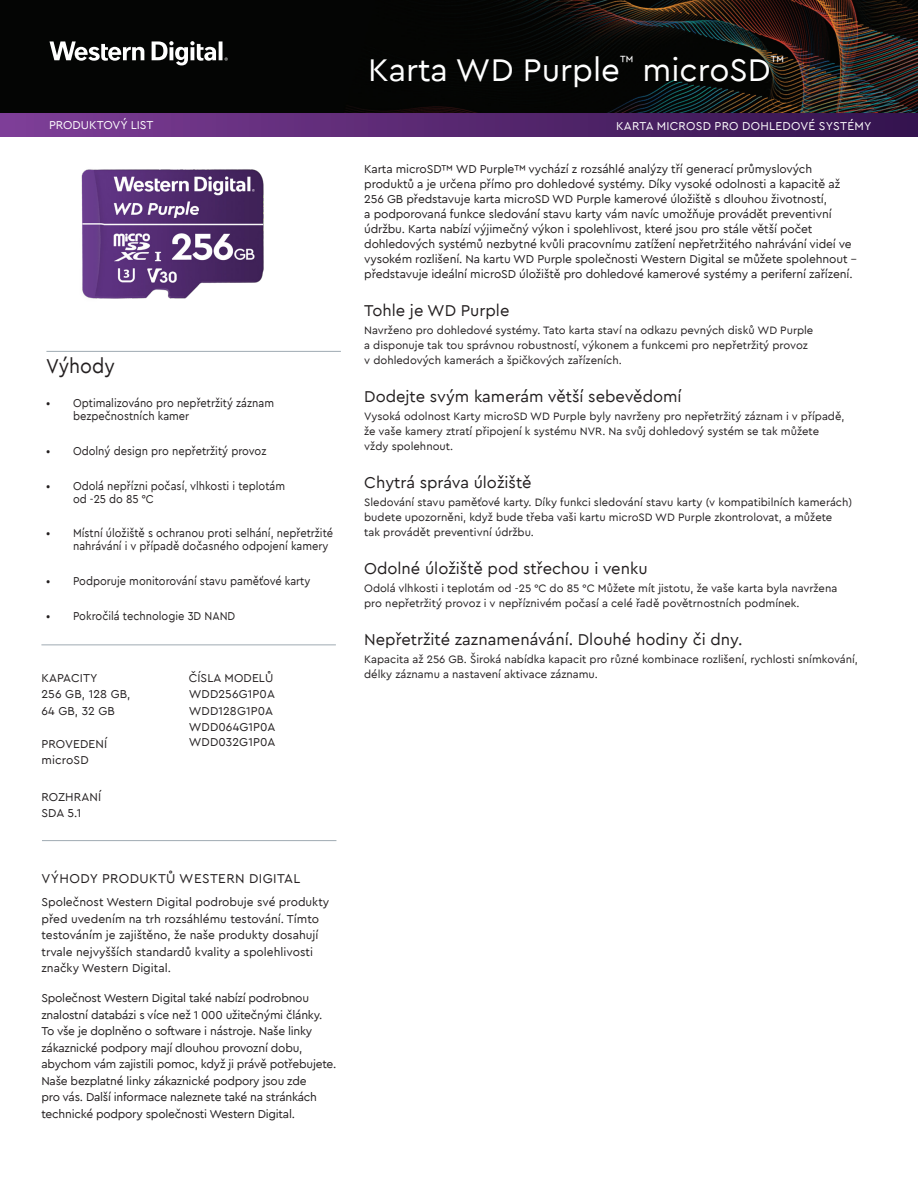
<style>
.page{position:relative;width:918px;height:1188px;background:#fff}
.page>*{position:absolute;margin:0;border:0;box-sizing:border-box;transform-origin:0 0}
.t1{font:33px "Cera PRO";color:#fff}
.t2{font:21px "Cera PRO";color:#231f20;scale:.93 1}
.t3{font:16.5px "Cera PRO";color:#231f20}
.t4{font:13.95px "Cera PRO";color:#fff}
.t5{font:13.5px "Cera PRO";letter-spacing:.03em;color:#231f20}
.t6{font:12px/16.5px "Cera PRO";letter-spacing:-.01em;color:#231f20}
.t7{font:12px/12.9px "Cera PRO";letter-spacing:-.01em;color:#231f20;scale:.93 1}
.t8{font:12px/16.5px "Cera PRO";letter-spacing:.01em;color:#231f20}
.t9{font:12px "Cera PRO";letter-spacing:.015em;color:#fff}
.t10{font:11.25px/15px "Cera PRO";color:#231f20}
</style>
<div class="page">
<hr style="left:46px;top:351px;width:295px;height:1px;background:#9faab2">
<img style="left:0;top:0;width:918px;height:114px">
<div style="left:0;top:114px;width:918px;height:23px;background:linear-gradient(to right,#7e3e96,#33134d)"></div>
<svg style="left:49px;top:41px;width:95px;height:20px"></svg>
<svg style="left:152px;top:41px;width:76px;height:24px"></svg>
<hr style="left:41px;top:644px;width:295px;height:1px;background:#9faab2">
<img style="left:81px;top:169px;width:183px;height:130px">
<hr style="left:42px;top:840px;width:294px;height:1px;background:#9faab2">
<h1 class="t1" style="left:368px;top:48px;width:253px">Karta WD Purple</h1>
<p class="t4" style="left:620px;top:51px;width:15px">™</p>
<h1 class="t1" style="left:643px;top:48px;width:130px">microSD</h1>
<p class="t4" style="left:771px;top:51px;width:15px">™</p>
<p class="t9" style="left:49px;top:117px;width:106px">PRODUKTOVÝ LIST</p>
<p class="t9" style="left:616px;top:118px;width:257px">KARTA MICROSD PRO DOHLEDOVÉ SYSTÉMY</p>
<h2 class="t2" style="left:46px;top:352px;width:76px">Výhody</h2>
<p class="t7" style="left:73px;top:396px;width:218px;text-indent:-27px">• Optimalizováno pro nepřetržitý záznam bezpečnostních kamer</p>
<p class="t7" style="left:46px;top:444px;width:238px">• Odolný design pro nepřetržitý provoz</p>
<p class="t7" style="left:73px;top:479px;width:230px;text-indent:-27px">• Odolá nepřízni počasí, vlhkosti i teplotám od -25 do 85 °C</p>
<p class="t7" style="left:73px;top:526px;width:281px;text-indent:-27px">• Místní úložiště s ochranou proti selhání, nepřetržité nahrávání i v případě dočasného odpojení kamery</p>
<p class="t7" style="left:46px;top:574px;width:286px">• Podporuje monitorování stavu paměťové karty</p>
<p class="t7" style="left:46px;top:609px;width:205px">• Pokročilá technologie 3D NAND</p>
<p class="t8" style="left:41px;top:669px;width:91px">KAPACITY<br>256 GB, 128 GB,<br>64 GB, 32 GB</p>
<p class="t8" style="left:41px;top:735px;width:67px">PROVEDENÍ microSD</p>
<p class="t8" style="left:41px;top:788px;width:61px">ROZHRANÍ<br>SDA 5.1</p>
<p class="t8" style="left:189px;top:669px;width:88px">ČÍSLA MODELŮ<br>WDD256G1P0A<br>WDD128G1P0A<br>WDD064G1P0A</p>
<p class="t8" style="left:189px;top:733px;width:88px">WDD032G1P0A</p>
<p class="t5" style="left:42px;top:870px;width:260px">VÝHODY PRODUKTŮ WESTERN DIGITAL</p>
<p class="t6" style="left:41px;top:894px;width:289px">Společnost Western Digital podrobuje své produkty před uvedením na trh rozsáhlému testování. Tímto testováním je zajištěno, že naše produkty dosahují trvale nejvyšších standardů kvality a spolehlivosti značky Western Digital.</p>
<p class="t6" style="left:41px;top:990px;width:297px">Společnost Western Digital také nabízí podrobnou znalostní databázi s více než 1 000 užitečnými články.<br>To vše je doplněno o software i nástroje. Naše linky zákaznické podpory mají dlouhou provozní dobu, abychom vám zajistili pomoc, když ji právě potřebujete.<br>Naše bezplatné linky zákaznické podpory jsou zde<br>pro vás. Další informace naleznete také na stránkách technické podpory společnosti Western Digital.</p>
<p class="t6" style="left:364px;top:161px;width:494px;line-height:15px">Karta microSD™ WD Purple™ vychází z rozsáhlé analýzy tří generací průmyslových produktů a je určena přímo pro dohledové systémy. Díky vysoké odolnosti a kapacitě až 256 GB představuje karta microSD WD Purple kamerové úložiště s dlouhou životností,<br>a podporovaná funkce sledování stavu karty vám navíc umožňuje provádět preventivní údržbu. Karta nabízí výjimečný výkon i spolehlivost, které jsou pro stále větší počet dohledových systémů nezbytné kvůli pracovnímu zatížení nepřetržitého nahrávání videí ve vysokém rozlišení. Na kartu WD Purple společnosti Western Digital se můžete spolehnout – představuje ideální microSD úložiště pro dohledové kamerové systémy a periferní zařízení.</p>
<h3 class="t3" style="left:364px;top:299px;width:147px">Tohle je WD Purple</h3>
<p class="t10" style="left:364px;top:322px;width:451px">Navrženo pro dohledové systémy. Tato karta staví na odkazu pevných disků WD Purple a disponuje tak tou správnou robustností, výkonem a funkcemi pro nepřetržitý provoz v dohledových kamerách a špičkových zařízeních.</p>
<h3 class="t3" style="left:364px;top:385px;width:319px">Dodejte svým kamerám větší sebevědomí</h3>
<p class="t10" style="left:364px;top:408px;width:482px">Vysoká odolnost Karty microSD WD Purple byly navrženy pro nepřetržitý záznam i v případě, že vaše kamery ztratí připojení k systému NVR. Na svůj dohledový systém se tak můžete vždy spolehnout.</p>
<h3 class="t3" style="left:364px;top:471px;width:169px">Chytrá správa úložiště</h3>
<p class="t10" style="left:364px;top:494px;width:490px">Sledování stavu paměťové karty. Díky funkci sledování stavu karty (v kompatibilních kamerách) budete upozorněni, když bude třeba vaši kartu microSD WD Purple zkontrolovat, a můžete<br>tak provádět preventivní údržbu.</p>
<h3 class="t3" style="left:364px;top:557px;width:285px">Odolné úložiště pod střechou i venku</h3>
<p class="t10" style="left:364px;top:580px;width:475px">Odolá vlhkosti i teplotám od -25 °C do 85 °C Můžete mít jistotu, že vaše karta byla navržena pro nepřetržitý provoz i v nepříznivém počasí a celé řadě povětrnostních podmínek.</p>
<h3 class="t3" style="left:364px;top:628px;width:380px">Nepřetržité zaznamenávání. Dlouhé hodiny či dny.</h3>
<p class="t10" style="left:364px;top:651px;width:495px">Kapacita až 256 GB. Široká nabídka kapacit pro různé kombinace rozlišení, rychlosti snímkování, délky záznamu a nastavení aktivace záznamu.</p>
</div>
